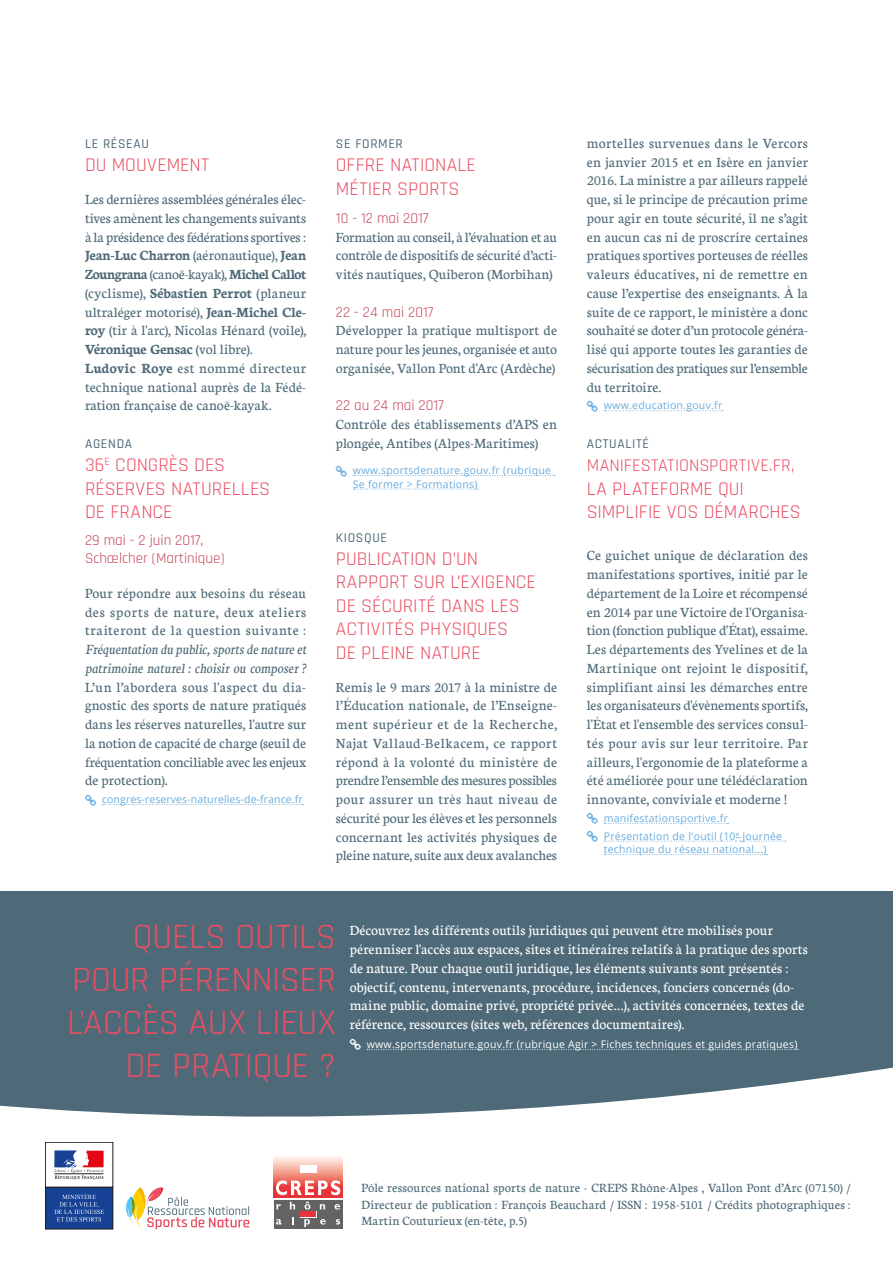
<style>
.page{position:relative;width:893px;height:1263px;background:#fff}
.page>*{position:absolute;margin:0;border:0;box-sizing:border-box;transform-origin:0 0}
.t1{font:36px/43.2px "Rajdhani";letter-spacing:-.005em;color:#ea4e63;text-align:right}
.t2{font:19.5px/23.4px "Rajdhani";color:#ea4e63}
.t3{font:18px "Rajdhani";letter-spacing:.01em;color:#ea4e63}
.t4{font:15px/18.8px "Neuton";color:#4e6a78;text-align:justify}
.t5{font:15px/18.8px "Neuton";letter-spacing:.005em;color:#fff}
.t6{font:15px/18px "Rajdhani";color:#c64455}
.t7{font:italic 15px/18.8px "Neuton";color:#4e6a78}
.t8{font:13.5px/16.8px "Neuton";letter-spacing:.01em;color:#4e6a78;text-align:justify}
.t9{font:500 13.5px "Rajdhani";letter-spacing:.05em;color:#4e6a78}
.t10{font:10.5px/13.5px "Open Sans";letter-spacing:.025em;color:#69acdf}
.t11{font:10.5px "Open Sans";letter-spacing:.025em;color:#fff}
.s1{font-weight:700}
</style>
<div class="page">
<div style="left:0;top:891px;width:893px;height:251px;background:#4e6a78"></div>
<svg style="left:0;top:1067px;width:893px;height:163px"></svg>
<svg style="left:102px;top:804px;width:201px;height:1px"></svg>
<svg style="left:353px;top:475px;width:202px;height:1px"></svg>
<svg style="left:353px;top:489px;width:125px;height:1px"></svg>
<svg style="left:604px;top:410px;width:119px;height:1px"></svg>
<svg style="left:604px;top:823px;width:125px;height:1px"></svg>
<svg style="left:604px;top:837px;width:182px;height:5px"></svg>
<svg style="left:604px;top:854px;width:163px;height:1px"></svg>
<svg style="left:126px;top:1187px;width:123px;height:43px"></svg>
<div style="left:45px;top:1142px;width:68px;height:45px;background:#fff"></div>
<div style="left:45px;top:1142px;width:68px;height:45px;border:1px solid #1d1d1b"></div>
<svg style="left:54px;top:1151px;width:50px;height:29px"></svg>
<div style="left:45px;top:1187px;width:68px;height:42px;background:#164194"></div>
<div style="left:45px;top:1187px;width:68px;height:42px;border:1px solid #1d1d1b"></div>
<svg style="left:54px;top:1193px;width:50px;height:28px"></svg>
<div style="left:274px;top:1200px;width:69px;height:28px;background:#646363"></div>
<svg style="left:274px;top:1154px;width:69px;height:43px;background:#f5ada3"></svg>
<div style="left:300px;top:1211px;width:16px;height:6px;background:#e73439"></div>
<div style="left:300px;top:1165px;width:17px;height:8px;background:#fff"></div>
<svg style="left:276px;top:1219px;width:6px;height:5px"></svg>
<svg style="left:304px;top:1219px;width:6px;height:8px"></svg>
<svg style="left:320px;top:1219px;width:6px;height:5px"></svg>
<svg style="left:336px;top:1219px;width:4px;height:5px"></svg>
<svg style="left:276px;top:1204px;width:5px;height:5px"></svg>
<svg style="left:290px;top:1202px;width:5px;height:7px"></svg>
<svg style="left:304px;top:1201px;width:6px;height:8px"></svg>
<svg style="left:320px;top:1204px;width:5px;height:5px"></svg>
<svg style="left:335px;top:1204px;width:5px;height:5px"></svg>
<svg style="left:276px;top:1180px;width:64px;height:15px"></svg>
<svg style="left:367px;top:1049px;width:431px;height:1px"></svg>
<p class="t9" style="left:85px;top:136px;width:65px">LE RÉSEAU</p>
<h2 class="t2" style="left:85px;top:154px;width:126px">DU MOUVEMENT</h2>
<p class="t4" style="left:85px;top:189px;width:223px;text-align:left">Les dernières assemblées générales élec&shy;tives amènent les changements suivants à la présidence des fédérations sportives :<br><span class="s1">Jean-Luc Charron</span> (aéronautique), <span class="s1">Jean Zoungrana</span> (canoë-kayak), <span class="s1">Michel Callot </span>(cyclisme), <span class="s1">Sébastien Perrot</span> (planeur ultraléger motorisé), <span class="s1">Jean-Michel Cle&shy;roy</span> (tir à l'arc), Nicolas Hénard (voile), <span class="s1">Véronique Gensac</span> (vol libre).<br><span class="s1">Ludovic Roye</span> est nommé directeur technique national auprès de la Fédé&shy;ration française de canoë-kayak.</p>
<p class="t9" style="left:85px;top:436px;width:49px">AGENDA</p>
<h2 class="t2" style="left:85px;top:454px;width:187px">36<sup>E</sup> CONGRÈS DES<br>RÉSERVES NATURELLES<br>DE FRANCE</h2>
<p class="t6" style="left:85px;top:531px;width:141px">29 mai - 2 juin 2017,<br>Schœlcher (Martinique)</p>
<p class="t4" style="left:85px;top:583px;width:223px">Pour répondre aux besoins du réseau des sports de nature, deux ateliers traiteront de la question suivante :</p>
<p class="t7" style="left:85px;top:639px;width:223px">Fréquentation du public, sports de nature et patrimoine naturel : choisir ou composer ?</p>
<p class="t4" style="left:85px;top:677px;width:223px">L’un l’abordera sous l'aspect du dia&shy;gnostic des sports de nature pratiqués dans les réserves naturelles, l'autre sur la notion de capacité de charge (seuil de fréquentation conciliable avec les enjeux de protection).</p>
<p class="t10" style="left:102px;top:792px;width:202px">congres-reserves-naturelles-de-france.fr</p>
<p class="t9" style="left:336px;top:136px;width:68px">SE FORMER</p>
<h2 class="t2" style="left:336px;top:154px;width:142px">OFFRE NATIONALE<br>MÉTIER SPORTS</h2>
<p class="t6" style="left:336px;top:209px;width:94px">10 - 12 mai 2017</p>
<p class="t4" style="left:336px;top:227px;width:223px">Formation au conseil, à l’évaluation et au contrôle de dispositifs de sécurité d’acti&shy;vités nautiques, Quiberon (Morbihan)</p>
<p class="t6" style="left:336px;top:303px;width:99px">22 - 24 mai 2017</p>
<p class="t4" style="left:336px;top:321px;width:223px">Développer la pratique multisport de nature pour les jeunes, organisée et auto organisée, Vallon Pont d'Arc (Ardèche)</p>
<p class="t6" style="left:336px;top:397px;width:110px">22 au 24 mai 2017</p>
<p class="t4" style="left:336px;top:414px;width:223px">Contrôle des établissements d’APS en plongée, Antibes (Alpes-Maritimes)</p>
<p class="t10" style="left:353px;top:463px;width:200px">www.sportsdenature.gouv.fr (rubrique<br>Se former &gt; Formations)</p>
<p class="t9" style="left:336px;top:529px;width:53px">KIOSQUE</p>
<h2 class="t2" style="left:336px;top:548px;width:201px">PUBLICATION D’UN<br>RAPPORT SUR L’EXIGENCE<br>DE SÉCURITÉ DANS LES<br>ACTIVITÉS PHYSIQUES<br>DE PLEINE NATURE</h2>
<p class="t4" style="left:336px;top:677px;width:223px">Remis le 9 mars 2017 à la ministre de l’Éducation nationale, de l’Enseigne&shy;ment supérieur et de la Recherche, Najat Vallaud-Belkacem, ce rapport répond à la volonté du ministère de prendre l’ensemble des mesures possibles pour assurer un très haut niveau de sécurité pour les élèves et les personnels concernant les activités physiques de pleine nature, suite aux deux avalanches</p>
<p class="t4" style="left:587px;top:133px;width:223px">mortelles survenues dans le Vercors en janvier 2015 et en Isère en janvier 2016. La ministre a par ailleurs rappelé que, si le principe de précaution prime pour agir en toute sécurité, il ne s’agit en aucun cas ni de proscrire certaines pratiques sportives porteuses de réelles valeurs éducatives, ni de remettre en cause l’expertise des enseignants. À la suite de ce rapport, le ministère a donc souhaité se doter d’un protocole généra&shy;lisé qui apporte toutes les garanties de sécurisation des pratiques sur l’ensemble du territoire.</p>
<p class="t10" style="left:604px;top:398px;width:120px">www.education.gouv.fr</p>
<p class="t9" style="left:587px;top:436px;width:64px">ACTUALITÉ</p>
<p class="t3" style="left:587px;top:455px;width:209px">MANIFESTATIONSPORTIVE.FR,</p>
<h2 class="t2" style="left:587px;top:477px;width:215px">LA PLATEFORME QUI<br>SIMPLIFIE VOS DÉMARCHES</h2>
<p class="t4" style="left:587px;top:546px;width:223px">Ce guichet unique de déclaration des manifestations sportives, initié par le département de la Loire et récompensé en 2014 par une Victoire de l'Organisa&shy;tion (fonction publique d'État), essaime.<br>Les départements des Yvelines et de la Martinique ont rejoint le dispositif, simplifiant ainsi les démarches entre les organisateurs d'évènements sportifs, l'État et l'ensemble des services consul&shy;tés pour avis sur leur territoire. Par ailleurs, l'ergonomie de la plateforme a été améliorée pour une télédéclaration innovante, conviviale et moderne !</p>
<p class="t10" style="left:604px;top:809px;width:180px;line-height:17.7px">manifestationsportive.fr<br>Présentation de l'outil (10<sup>e</sup> Journée</p>
<p class="t10" style="left:604px;top:842px;width:164px">technique du réseau national...)</p>
<h1 class="t1" style="left:67px;top:916px;width:270px">QUELS OUTILS<br>POUR PÉRENNISER<br>L'ACCÈS AUX LIEUX<br>DE PRATIQUE ?</h1>
<p class="t5" style="left:350px;top:921px;width:460px">Découvrez les différents outils juridiques qui peuvent être mobilisés pour pérenniser l'accès aux espaces, sites et itinéraires relatifs à la pratique des sports de nature. Pour chaque outil juridique, les éléments suivants sont présentés : objectif, contenu, intervenants, procédure, incidences, fonciers concernés (do&shy;maine public, domaine privé, propriété privée…), activités concernées, textes de référence, ressources (sites web, références documentaires).</p>
<p class="t11" style="left:367px;top:1037px;width:432px">www.sportsdenature.gouv.fr (rubrique Agir &gt; Fiches techniques et guides pratiques)</p>
<p class="t8" style="left:361px;top:1178px;width:490px">Pôle ressources national sports de nature - CREPS Rhône-Alpes , Vallon Pont d’Arc (07150) / Directeur de publication : François Beauchard / ISSN : 1958-5101 / Crédits photographiques :<br>Martin Couturieux (en-tête, p.5)</p>
</div>
